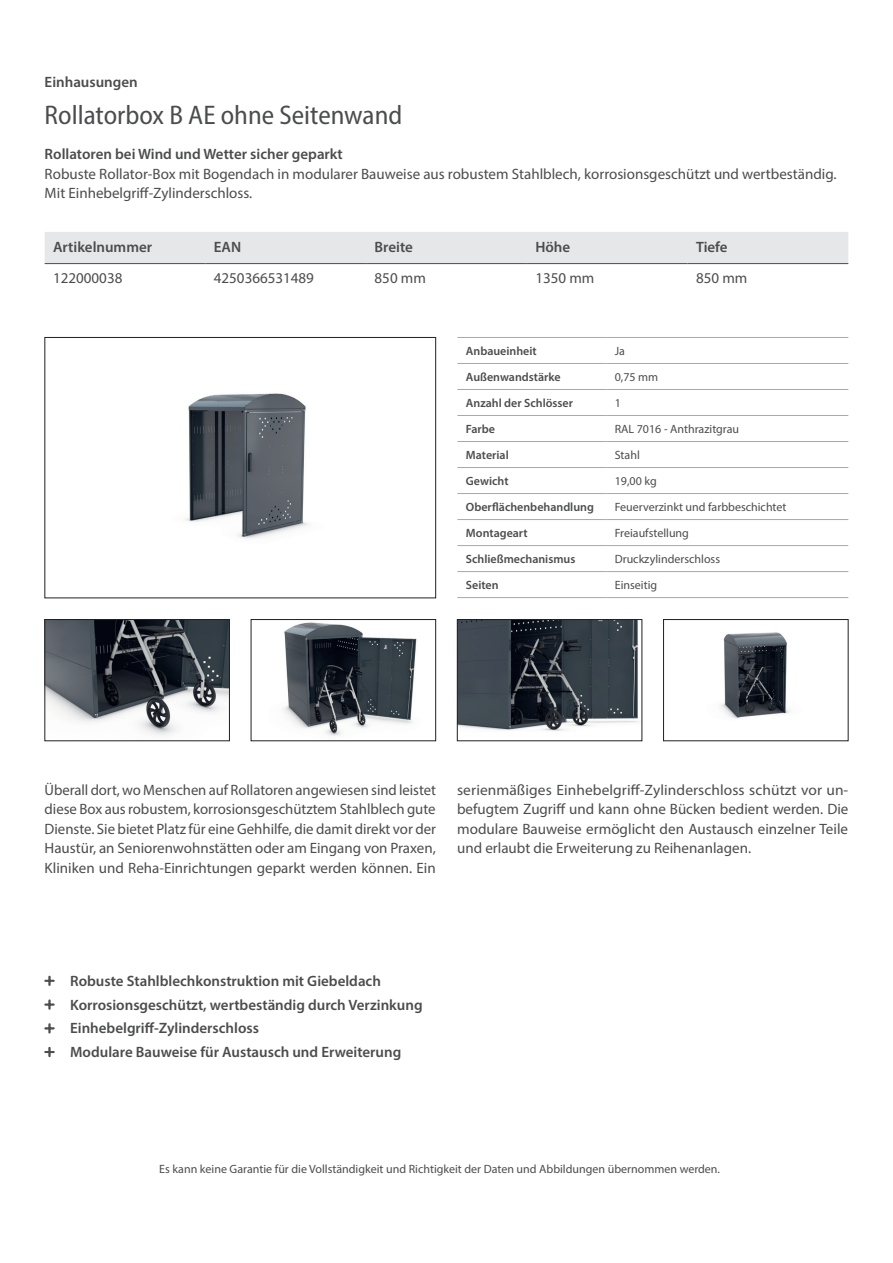
<style>
.page{position:relative;width:893px;height:1263px;background:#fff}
.page>*{position:absolute;margin:0;border:0;box-sizing:border-box;transform-origin:0 0}
.t1{font:semi-condensed 27px "Myriad Pro";color:#4b4c4d}
.t2{font:15px/19.5px "Myriad Pro";color:#4b4c4d;text-align:justify}
.t3{font:600 15px/23.7px "Myriad Pro";color:#4b4c4d}
.t4{font:12px "Myriad Pro";color:#4b4c4d}
.t5{font:600 12px "Myriad Pro";color:#4b4c4d}
</style>
<div class="page">
<img style="left:185px;top:393px;width:124px;height:146px">
<div style="left:45px;top:337px;width:391px;height:261px;border:1px solid #231f20"></div>
<img style="left:47px;top:621px;width:181px;height:115px">
<div style="left:45px;top:619px;width:185px;height:122px;border:1px solid #231f20"></div>
<img style="left:283px;top:622px;width:134px;height:114px">
<div style="left:251px;top:619px;width:185px;height:122px;border:1px solid #231f20"></div>
<img style="left:720px;top:632px;width:70px;height:87px">
<div style="left:663px;top:619px;width:185px;height:122px;border:1px solid #231f20"></div>
<img style="left:459px;top:621px;width:181px;height:110px">
<div style="left:457px;top:619px;width:185px;height:122px;border:1px solid #231f20"></div>
<div style="left:45px;top:232px;width:803px;height:31px;background:#e6e7e9"></div>
<hr style="left:45px;top:263px;width:160px;height:1px;background:#4b4c4d">
<hr style="left:205px;top:263px;width:161px;height:1px;background:#4b4c4d">
<hr style="left:366px;top:263px;width:161px;height:1px;background:#4b4c4d">
<hr style="left:527px;top:263px;width:161px;height:1px;background:#4b4c4d">
<hr style="left:688px;top:263px;width:160px;height:1px;background:#4b4c4d">
<hr style="left:457px;top:337px;width:149px;height:1px;background:#a8a9ad">
<hr style="left:606px;top:337px;width:242px;height:1px;background:#a8a9ad">
<hr style="left:457px;top:363px;width:149px;height:1px;background:#a8a9ad">
<hr style="left:606px;top:363px;width:242px;height:1px;background:#a8a9ad">
<hr style="left:457px;top:389px;width:149px;height:1px;background:#a8a9ad">
<hr style="left:606px;top:389px;width:242px;height:1px;background:#a8a9ad">
<hr style="left:457px;top:415px;width:149px;height:1px;background:#a8a9ad">
<hr style="left:606px;top:415px;width:242px;height:1px;background:#a8a9ad">
<hr style="left:457px;top:441px;width:149px;height:1px;background:#a8a9ad">
<hr style="left:606px;top:441px;width:242px;height:1px;background:#a8a9ad">
<hr style="left:457px;top:467px;width:149px;height:1px;background:#a8a9ad">
<hr style="left:606px;top:467px;width:242px;height:1px;background:#a8a9ad">
<hr style="left:457px;top:493px;width:149px;height:1px;background:#a8a9ad">
<hr style="left:606px;top:493px;width:242px;height:1px;background:#a8a9ad">
<hr style="left:457px;top:519px;width:149px;height:1px;background:#a8a9ad">
<hr style="left:606px;top:519px;width:242px;height:1px;background:#a8a9ad">
<hr style="left:457px;top:545px;width:149px;height:1px;background:#a8a9ad">
<hr style="left:606px;top:545px;width:242px;height:1px;background:#a8a9ad">
<hr style="left:457px;top:571px;width:149px;height:1px;background:#a8a9ad">
<hr style="left:606px;top:571px;width:242px;height:1px;background:#a8a9ad">
<hr style="left:457px;top:597px;width:149px;height:1px;background:#a8a9ad">
<hr style="left:606px;top:597px;width:242px;height:1px;background:#a8a9ad">
<p class="t3" style="left:45px;top:70px;width:95px">Einhausungen</p>
<h1 class="t1" style="left:45px;top:99px;width:359px">Rollatorbox B AE ohne Seitenwand</h1>
<p class="t3" style="left:45px;top:142px;width:300px">Rollatoren bei Wind und Wetter sicher geparkt</p>
<p class="t2" style="left:45px;top:164px;width:793px">Robuste Rollator-Box mit Bogendach in modularer Bauweise aus robustem Stahlblech, korrosionsgeschützt und wertbeständig.<br>Mit Einhebelgriff-Zylinderschloss.</p>
<p class="t3" style="left:53px;top:234px;width:101px">Artikelnummer</p>
<p class="t3" style="left:214px;top:234px;width:29px">EAN</p>
<p class="t3" style="left:375px;top:234px;width:40px">Breite</p>
<p class="t3" style="left:535px;top:234px;width:36px">Höhe</p>
<p class="t3" style="left:696px;top:234px;width:33px">Tiefe</p>
<p class="t2" style="left:53px;top:268px;width:71px">122000038</p>
<p class="t2" style="left:214px;top:268px;width:102px">4250366531489</p>
<p class="t2" style="left:375px;top:268px;width:53px">850 mm</p>
<p class="t2" style="left:535px;top:268px;width:60px">1350 mm</p>
<p class="t2" style="left:696px;top:268px;width:53px">850 mm</p>
<p class="t5" style="left:466px;top:343px;width:72px">Anbaueinheit</p>
<p class="t4" style="left:615px;top:344px;width:12px">Ja</p>
<p class="t5" style="left:466px;top:369px;width:96px">Außenwandstärke</p>
<p class="t4" style="left:615px;top:370px;width:45px">0,75 mm</p>
<p class="t5" style="left:466px;top:395px;width:109px">Anzahl der Schlösser</p>
<p class="t4" style="left:615px;top:396px;width:8px">1</p>
<p class="t5" style="left:466px;top:421px;width:31px">Farbe</p>
<p class="t4" style="left:615px;top:422px;width:126px">RAL 7016 - Anthrazitgrau</p>
<p class="t5" style="left:466px;top:447px;width:44px">Material</p>
<p class="t4" style="left:615px;top:448px;width:27px">Stahl</p>
<p class="t5" style="left:466px;top:473px;width:44px">Gewicht</p>
<p class="t4" style="left:615px;top:474px;width:43px">19,00 kg</p>
<p class="t5" style="left:466px;top:499px;width:130px">Oberflächenbehandlung</p>
<p class="t4" style="left:615px;top:500px;width:173px">Feuerverzinkt und farbbeschichtet</p>
<p class="t5" style="left:466px;top:525px;width:63px">Montageart</p>
<p class="t4" style="left:615px;top:526px;width:76px">Freiaufstellung</p>
<p class="t5" style="left:466px;top:551px;width:111px">Schließmechanismus</p>
<p class="t4" style="left:615px;top:552px;width:107px">Druckzylinderschloss</p>
<p class="t5" style="left:466px;top:577px;width:34px">Seiten</p>
<p class="t4" style="left:615px;top:578px;width:44px">Einseitig</p>
<p class="t2" style="left:45px;top:780px;width:393px">Überall dort, wo Menschen auf Rollatoren angewiesen sind leistet diese Box aus robustem, korrosionsgeschütztem Stahlblech gute Dienste. Sie bietet Platz für eine Gehhilfe, die damit direkt vor der Haustür, an Seniorenwohnstätten oder am Eingang von Praxen, Kliniken und Reha-Einrichtungen geparkt werden können. Ein</p>
<p class="t2" style="left:457px;top:780px;width:393px">serienmäßiges Einhebelgriff-Zylinderschloss schützt vor un&shy;befugtem Zugriff und kann ohne Bücken bedient werden. Die modulare Bauweise ermöglicht den Austausch einzelner Teile und erlaubt die Erweiterung zu Reihenanlagen.</p>
<p class="t3" style="left:70px;top:968px;width:354px">Robuste Stahlblechkonstruktion mit Giebeldach Korrosionsgeschützt, wertbeständig durch Verzinkung Einhebelgriff-Zylinderschloss<br>Modulare Bauweise für Austausch und Erweiterung</p>
<p class="t4" style="left:159px;top:1161px;width:562px">Es kann keine Garantie für die Vollständigkeit und Richtigkeit der Daten und Abbildungen übernommen werden.</p>
</div>
